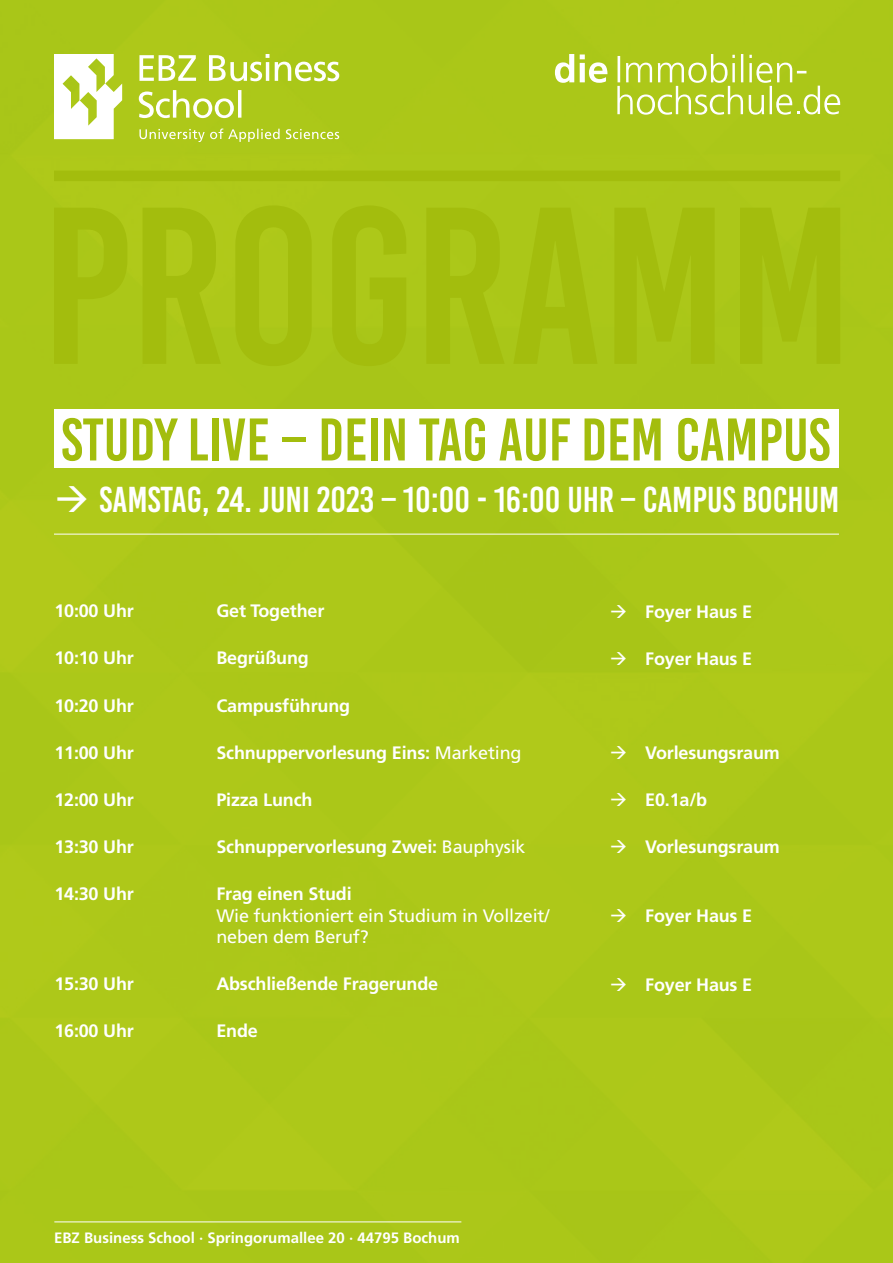
<style>
.page{position:relative;width:893px;height:1263px;background:#acc719}
.page>*{position:absolute;margin:0;border:0;box-sizing:border-box;transform-origin:0 0}
.t1{font:60px "Bebas Kai";color:#a3bd0d}
.t2{font:36px "Bebas Kai";color:#fff}
.t3{font:700 18px "Frutiger LT Pro";letter-spacing:-.01em;color:#fff}
.t4{font:18px/21.6px "Frutiger LT Std";letter-spacing:-.01em;color:#fff}
.t5{font:700 15px "Frutiger LT Pro";color:#fff}
.s1{font-family:"Frutiger LT Std";font-weight:400}
</style>
<div class="page">
<svg style="left:555px;top:54px;width:285px;height:61px;background:#bbd142"></svg>
<svg style="left:139px;top:90px;width:102px;height:28px"></svg>
<svg style="left:139px;top:54px;width:200px;height:27px"></svg>
<svg style="left:139px;top:128px;width:200px;height:14px;background:#bcd245"></svg>
<svg style="left:54px;top:54px;width:68px;height:85px"></svg>
<hr style="left:54px;top:534px;width:785px;height:1px;background:#fff">
<div style="left:54px;top:171px;width:786px;height:10px;background:#a3bd0d"></div>
<hr style="left:54px;top:1221px;width:407px;height:1px;background:#fff">
<div style="left:54px;top:409px;width:785px;height:59px;background:#fff"></div>
<svg style="left:54px;top:205px;width:786px;height:161px;background:#a6c112"></svg>
<h1 class="t1" style="left:61px;top:407px;width:770px">STUDY LIVE − DEIN TAG AUF DEM CAMPUS</h1>
<h2 class="t2" style="left:54px;top:480px;width:787px">→ SAMSTAG, 24. JUNI 2023 − 10:00 - 16:00 UHR − CAMPUS BOCHUM</h2>
<p class="t3" style="left:54px;top:600px;width:81px">10:00 Uhr</p>
<p class="t3" style="left:216px;top:600px;width:110px">Get Together</p>
<p class="t3" style="left:54px;top:648px;width:81px">10:10 Uhr</p>
<p class="t3" style="left:216px;top:648px;width:94px">Begrüßung</p>
<p class="t3" style="left:54px;top:695px;width:81px">10:20 Uhr</p>
<p class="t3" style="left:216px;top:695px;width:135px">Campusführung</p>
<p class="t3" style="left:54px;top:742px;width:81px">11:00 Uhr</p>
<p class="t3" style="left:216px;top:742px;width:307px">Schnuppervorlesung Eins: <span class="s1">Marketing</span></p>
<p class="t3" style="left:54px;top:789px;width:81px">12:00 Uhr</p>
<p class="t3" style="left:216px;top:789px;width:98px">Pizza Lunch</p>
<p class="t3" style="left:54px;top:836px;width:81px">13:30 Uhr</p>
<p class="t3" style="left:216px;top:836px;width:311px">Schnuppervorlesung Zwei: <span class="s1">Bauphysik</span></p>
<p class="t3" style="left:54px;top:883px;width:81px">14:30 Uhr</p>
<p class="t3" style="left:216px;top:883px;width:137px">Frag einen Studi</p>
<p class="t4" style="left:216px;top:905px;width:335px">Wie funktioniert ein Studium in Vollzeit/ neben dem Beruf?</p>
<p class="t3" style="left:54px;top:973px;width:81px">15:30 Uhr</p>
<p class="t3" style="left:216px;top:973px;width:223px">Abschließende Fragerunde</p>
<p class="t3" style="left:54px;top:1020px;width:81px">16:00 Uhr</p>
<p class="t3" style="left:216px;top:1020px;width:43px">Ende</p>
<p class="t3" style="left:610px;top:601px;width:144px">→ Foyer Haus E</p>
<p class="t3" style="left:610px;top:648px;width:144px">→ Foyer Haus E</p>
<p class="t3" style="left:610px;top:742px;width:171px">→ Vorlesungsraum</p>
<p class="t3" style="left:610px;top:789px;width:99px">→ E0.1a/b</p>
<p class="t3" style="left:610px;top:836px;width:171px">→ Vorlesungsraum</p>
<p class="t3" style="left:610px;top:905px;width:144px">→ Foyer Haus E</p>
<p class="t3" style="left:610px;top:974px;width:144px">→ Foyer Haus E</p>
<p class="t5" style="left:54px;top:1229px;width:407px">EBZ Business School · Springorumallee 20 · 44795 Bochum</p>
</div>
